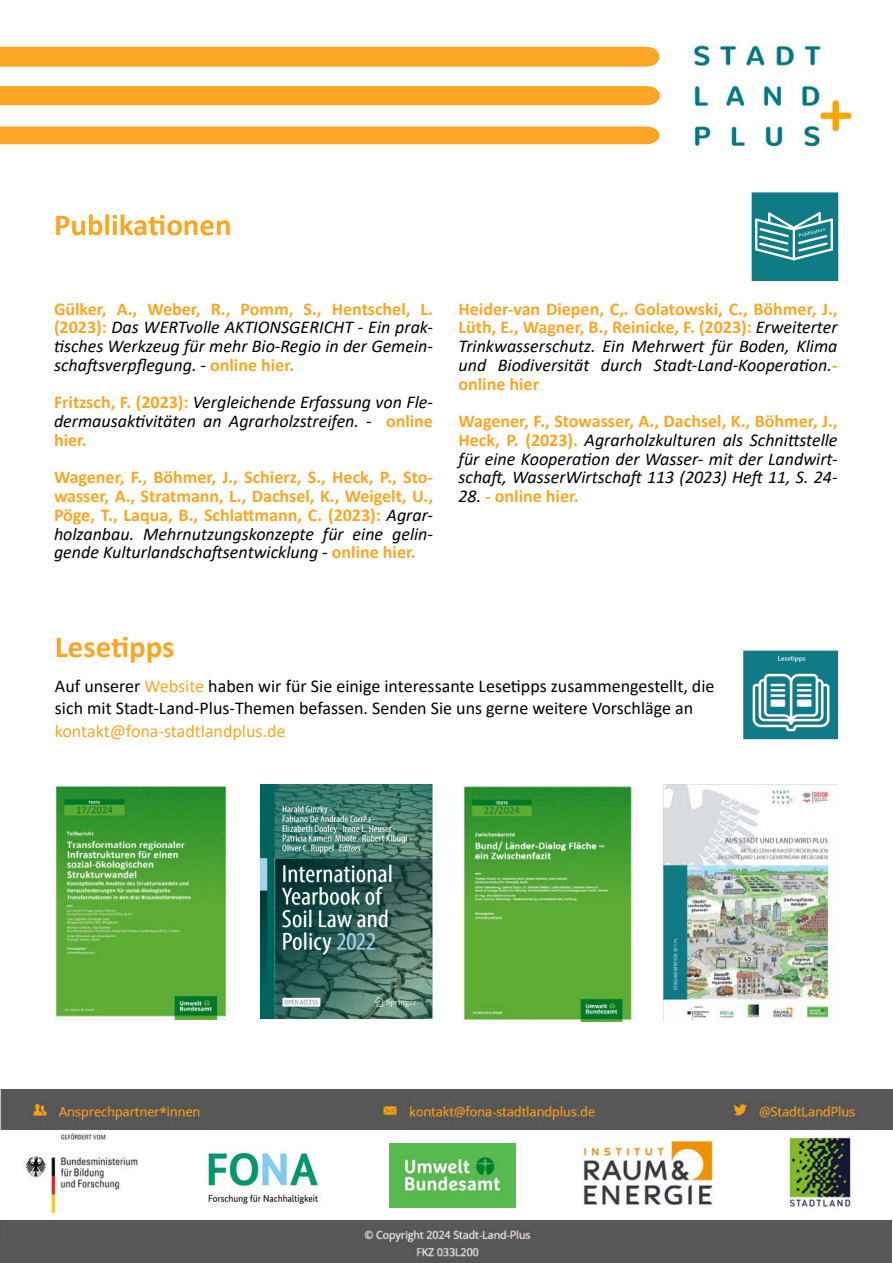
<style>
.page{position:relative;width:893px;height:1263px;background:#fff}
.page>*{position:absolute;margin:0;border:0;box-sizing:border-box;transform-origin:0 0}
.t1{font:700 30.6px "Calibri";color:#faa624}
.t2{font:italic 18px/18.8px "Calibri";color:#000;text-align:justify}
.t3{font:700 18px/18.8px "Calibri";color:#faa624;text-align:justify}
.t4{font:18px/22.5px "Calibri";color:#000}
.t5{font:18px "Calibri";color:#faa624}
.s1{font-weight:700;font-style:normal;color:#faa624}
.s2{font-weight:400;font-style:italic;color:#000}
.s3{color:#faa624}
</style>
<div class="page">
<img style="left:694px;top:44px;width:156px;height:103px">
<div style="left:0;top:47px;width:660px;height:20px;background:#faa624"></div>
<div style="left:0;top:86px;width:660px;height:19px;background:#faa624"></div>
<div style="left:0;top:126px;width:660px;height:18px;background:#faa624"></div>
<div style="left:752px;top:192px;width:86px;height:89px;background:#0e7b85"></div>
<svg style="left:755px;top:212px;width:78px;height:49px"></svg>
<div style="left:0;top:1220px;width:891px;height:43px;background:#585858"></div>
<img style="left:25px;top:1133px;width:113px;height:81px">
<img style="left:208px;top:1150px;width:110px;height:55px">
<img style="left:390px;top:1143px;width:126px;height:64px">
<img style="left:582px;top:1139px;width:132px;height:66px">
<img style="left:787px;top:1135px;width:64px;height:74px">
<img style="left:0;top:1089px;width:893px;height:41px">
<img style="left:746px;top:654px;width:89px;height:82px">
<div style="left:743px;top:651px;width:95px;height:88px;border:2px solid #0e7b85"></div>
<img style="left:54px;top:783px;width:173px;height:236px">
<img style="left:664px;top:784px;width:173px;height:237px">
<img style="left:463px;top:785px;width:169px;height:236px">
<img style="left:260px;top:785px;width:173px;height:234px">
<h1 class="t1" style="left:54px;top:203px;width:179px">Publikationen</h1>
<p class="t2" style="left:54px;top:298px;width:380px"><span class="s1">Gülker, A., Weber, R., Pomm, S., Hentschel, L. (2023):</span> Das WERTvolle AKTIONSGERICHT - Ein prak&shy;tisches Werkzeug für mehr Bio-Regio in der Gemein&shy;schaftsverpflegung. - <span class="s1">online hier.</span></p>
<p class="t2" style="left:54px;top:392px;width:381px"><span class="s1">Fritzsch, F. (2023):</span> Vergleichende Erfassung von Fle&shy;dermausaktivitäten an Agrarholzstreifen. - <span class="s1">online hier.</span></p>
<p class="t3" style="left:54px;top:468px;width:381px">Wagener, F., Böhmer, J., Schierz, S., Heck, P., Sto&shy;wasser, A., Stratmann, L., Dachsel, K., Weigelt, U., Pöge, T., Laqua, B., Schlattmann, C. (2023): <span class="s2">Agrar&shy;holzanbau. Mehrnutzungskonzepte für eine gelin&shy;gende Kulturlandschaftsentwicklung -</span> online hier.</p>
<p class="t2" style="left:458px;top:298px;width:380px"><span class="s1">Heider-van Diepen, C,. Golatowski, C., Böhmer, J., Lüth, E., Wagner, B., Reinicke, F. (2023):</span> Erweiterter Trinkwasserschutz. Ein Mehrwert für Boden, Klima und Biodiversität durch Stadt-Land-Kooperation.<span class="s1">- online hier</span></p>
<p class="t2" style="left:458px;top:411px;width:380px"><span class="s1">Wagener, F., Stowasser, A., Dachsel, K., Böhmer, J., Heck, P. (2023).</span> Agrarholzkulturen als Schnittstelle für eine Kooperation der Wasser- mit der Landwirt&shy;schaft, WasserWirtschaft 113 (2023) Heft 11, S. 24-</p>
<p class="t3" style="left:458px;top:487px;width:122px"><span class="s2">28.</span> - online hier.</p>
<h1 class="t1" style="left:55px;top:625px;width:121px">Lesetipps</h1>
<p class="t4" style="left:55px;top:674px;width:661px">Auf unserer <span class="s3">Website</span> haben wir für Sie einige interessante Lesetipps zusammengestellt, die sich mit Stadt-Land-Plus-Themen befassen. Senden Sie uns gerne weitere Vorschläge an</p>
<p class="t5" style="left:55px;top:718px;width:232px">kontakt@fona-stadtlandplus.de</p>
</div>
